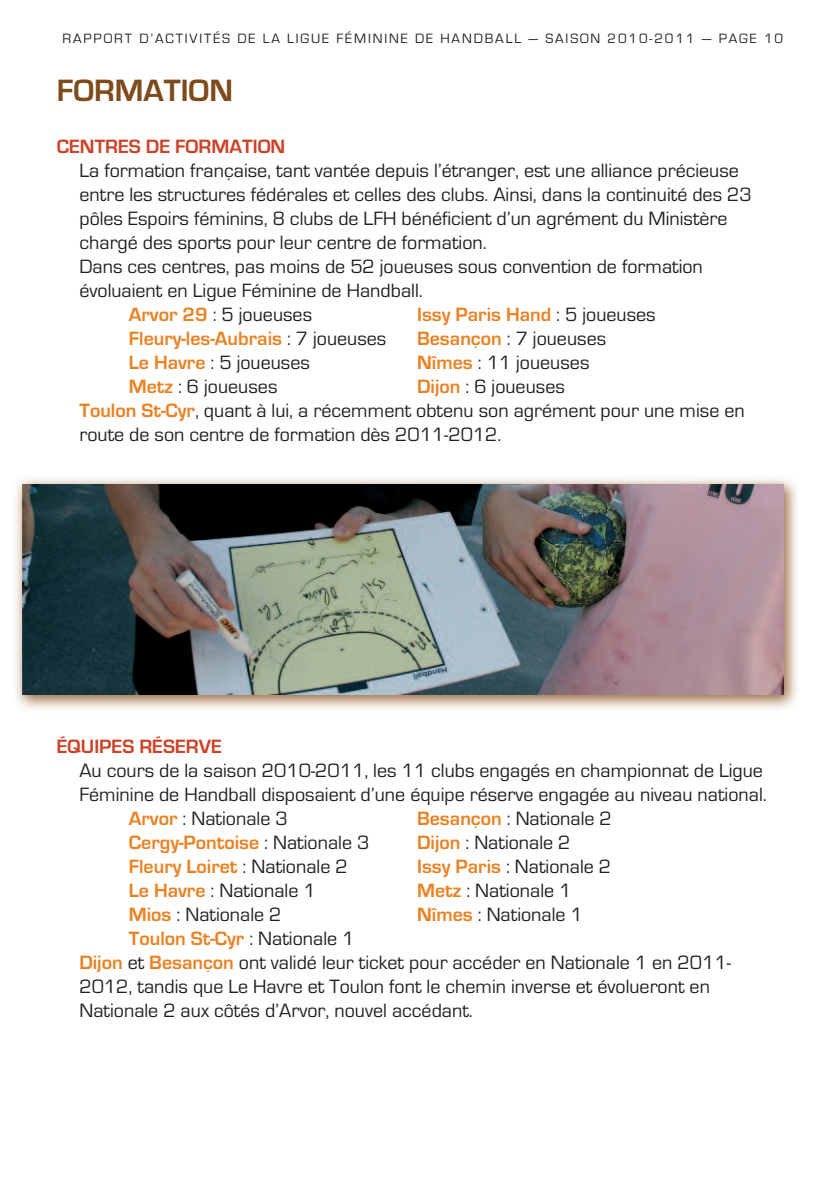
<style>
.page{position:relative;width:840px;height:1191px;background:#fff}
.page>*{position:absolute;margin:0;border:0;box-sizing:border-box;transform-origin:0 0}
.t1{font:700 32px "Eurostile";color:#7d4b1c}
.t2{font:20px/24px "Eurostile";color:#231f20}
.t3{font:700 20px "Eurostile";color:#ea8224}
.t4{font:700 20px "Eurostile";color:#cc4228}
.t5{font:14px "Eurostile";letter-spacing:.135em;color:#231f20}
.s1{font-weight:700;color:#ea8224}
.s2{font-weight:400;color:#231f20}
</style>
<div class="page">
<img style="left:15px;top:478px;width:782px;height:231px">
<img style="left:23px;top:484px;width:759px;height:210px">
<p class="t5" style="left:62px;top:30px;width:722px">RAPPORT D’ACTIVITÉS DE LA LIGUE FÉMININE DE HANDBALL — SAISON 2010-2011 — PAGE 10</p>
<h1 class="t1" style="left:57px;top:71px;width:178px">FORMATION</h1>
<p class="t4" style="left:57px;top:134px;width:230px">CENTRES DE FORMATION</p>
<p class="t2" style="left:79px;top:158px;width:660px">La formation française, tant vantée depuis l’étranger, est une alliance précieuse</p>
<p class="t2" style="left:79px;top:182px;width:673px">entre les structures fédérales et celles des clubs. Ainsi, dans la continuité des 23</p>
<p class="t2" style="left:79px;top:206px;width:649px">pôles Espoirs féminins, 8 clubs de LFH bénéficient d’un agrément du Ministère</p>
<p class="t2" style="left:79px;top:230px;width:408px">chargé des sports pour leur centre de formation.</p>
<p class="t2" style="left:79px;top:254px;width:624px">Dans ces centres, pas moins de 52 joueuses sous convention de formation</p>
<p class="t2" style="left:79px;top:278px;width:344px">évoluaient en Ligue Féminine de Handball.</p>
<p class="t2" style="left:129px;top:302px;width:185px"><span class="s1">Arvor 29</span> : 5 joueuses</p>
<p class="t3" style="left:417px;top:302px;width:240px">Issy Paris Hand <span class="s2">: 5 joueuses</span></p>
<p class="t3" style="left:129px;top:326px;width:259px">Fleury-les-Aubrais <span class="s2">: 7 joueuses</span></p>
<p class="t2" style="left:417px;top:326px;width:190px"><span class="s1">Besançon</span> : 7 joueuses</p>
<p class="t2" style="left:129px;top:350px;width:182px"><span class="s1">Le Havre</span> : 5 joueuses</p>
<p class="t2" style="left:417px;top:350px;width:174px"><span class="s1">Nîmes</span> : 11 joueuses</p>
<p class="t2" style="left:129px;top:374px;width:150px"><span class="s1">Metz</span> : 6 joueuses</p>
<p class="t2" style="left:79px;top:374px;width:666px;text-indent:337px"><span class="s1">Dijon</span> : 6 joueuses<br><span class="s1">Toulon St-Cyr</span>, quant à lui, a récemment obtenu son agrément pour une mise en route de son centre de formation dès 2011-2012.</p>
<p class="t4" style="left:57px;top:734px;width:166px">ÉQUIPES RÉSERVE</p>
<p class="t2" style="left:79px;top:758px;width:684px">Au cours de la saison 2010-2011, les 11 clubs engagés en championnat de Ligue</p>
<p class="t2" style="left:79px;top:782px;width:688px">Féminine de Handball disposaient d’une équipe réserve engagée au niveau national.</p>
<p class="t2" style="left:129px;top:806px;width:160px"><span class="s1">Arvor</span> : Nationale 3</p>
<p class="t2" style="left:417px;top:806px;width:196px"><span class="s1">Besançon</span> : Nationale 2</p>
<p class="t3" style="left:129px;top:830px;width:242px">Cergy-Pontoise <span class="s2">: Nationale 3</span></p>
<p class="t2" style="left:417px;top:830px;width:155px"><span class="s1">Dijon</span> : Nationale 2</p>
<p class="t3" style="left:129px;top:854px;width:220px">Fleury Loiret <span class="s2">: Nationale 2</span></p>
<p class="t2" style="left:417px;top:854px;width:195px"><span class="s1">Issy Paris</span> : Nationale 2</p>
<p class="t2" style="left:129px;top:878px;width:188px"><span class="s1">Le Havre</span> : Nationale 1</p>
<p class="t2" style="left:417px;top:878px;width:156px"><span class="s1">Metz</span> : Nationale 1</p>
<p class="t2" style="left:129px;top:902px;width:154px"><span class="s1">Mios</span> : Nationale 2</p>
<p class="t2" style="left:417px;top:902px;width:167px"><span class="s1">Nîmes</span> : Nationale 1</p>
<p class="t2" style="left:79px;top:926px;width:652px;text-indent:49px"><span class="s1">Toulon St-Cyr</span> : Nationale 1<br><span class="s1">Dijon</span> et <span class="s1">Besançon</span> ont validé leur ticket pour accéder en Nationale 1 en 2011- 2012, tandis que Le Havre et Toulon font le chemin inverse et évolueront en Nationale 2 aux côtés d’Arvor, nouvel accédant.</p>
</div>
